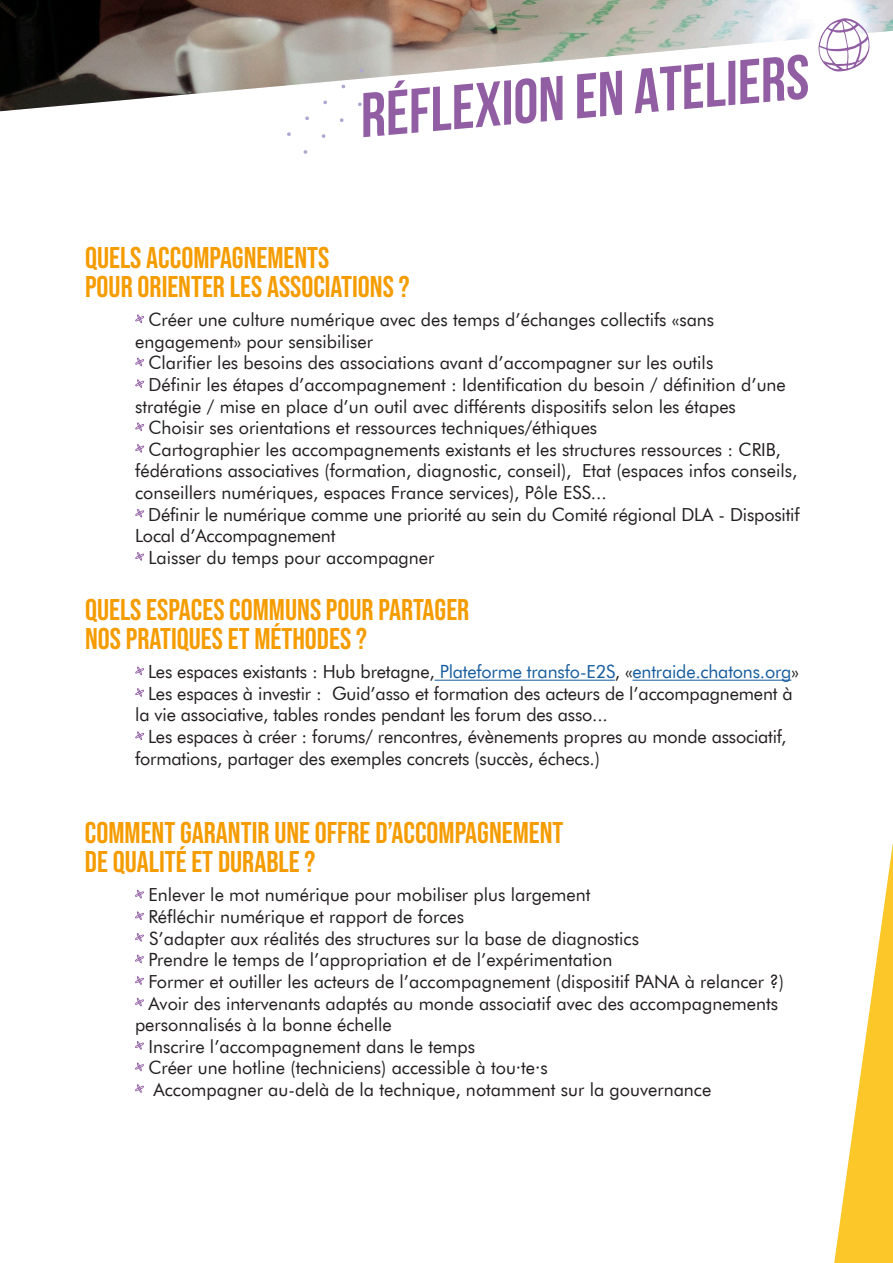
<style>
.page{position:relative;width:893px;height:1263px;background:#fff}
.page>*{position:absolute;margin:0;border:0;box-sizing:border-box;transform-origin:0 0}
.t1{font:62.7px "Bebas Neue";color:#915ea3}
.t2{font:30px "Bebas Neue";color:#f59c00}
.t3{font:18px/21.6px "Futura BT";color:#231f20}
.t4{font:18px "Futura BT";letter-spacing:-.01em;color:#175d9e}
.s1{color:#231f20}
</style>
<div class="page">
<svg style="left:834px;top:844px;width:59px;height:419px"></svg>
<svg style="left:135px;top:314px;width:9px;height:9px"></svg>
<svg style="left:135px;top:358px;width:9px;height:8px"></svg>
<svg style="left:135px;top:379px;width:9px;height:9px"></svg>
<svg style="left:135px;top:422px;width:9px;height:9px"></svg>
<svg style="left:135px;top:444px;width:9px;height:9px"></svg>
<svg style="left:135px;top:509px;width:9px;height:8px"></svg>
<svg style="left:135px;top:552px;width:9px;height:9px"></svg>
<hr style="left:435px;top:680px;width:180px;height:1px;background:#175d9e">
<hr style="left:632px;top:680px;width:159px;height:1px;background:#175d9e">
<svg style="left:135px;top:666px;width:9px;height:9px"></svg>
<svg style="left:135px;top:688px;width:9px;height:9px"></svg>
<svg style="left:135px;top:731px;width:9px;height:9px"></svg>
<svg style="left:135px;top:890px;width:9px;height:8px"></svg>
<svg style="left:135px;top:911px;width:9px;height:9px"></svg>
<svg style="left:135px;top:933px;width:9px;height:9px"></svg>
<svg style="left:135px;top:954px;width:9px;height:9px"></svg>
<svg style="left:135px;top:976px;width:9px;height:9px"></svg>
<svg style="left:135px;top:998px;width:9px;height:8px"></svg>
<svg style="left:135px;top:1041px;width:9px;height:9px"></svg>
<svg style="left:135px;top:1062px;width:9px;height:9px"></svg>
<svg style="left:135px;top:1084px;width:9px;height:9px"></svg>
<img style="left:0;top:0;width:893px;height:111px">
<svg style="left:359px;top:69px;width:5px;height:4px"></svg>
<svg style="left:341px;top:84px;width:4px;height:5px"></svg>
<svg style="left:358px;top:102px;width:4px;height:4px"></svg>
<svg style="left:323px;top:100px;width:4px;height:4px"></svg>
<svg style="left:340px;top:118px;width:4px;height:4px"></svg>
<svg style="left:305px;top:116px;width:4px;height:4px"></svg>
<svg style="left:321px;top:134px;width:5px;height:4px"></svg>
<svg style="left:287px;top:132px;width:4px;height:4px"></svg>
<svg style="left:303px;top:150px;width:4px;height:4px"></svg>
<svg style="left:818px;top:18px;width:52px;height:54px"></svg>
<h1 class="t1" style="left:356px;top:82px;width:452px;rotate:-5deg">réflexion en ATELIERS</h1>
<p class="t2" style="left:85px;top:241px;width:246px">QUELS ACCOMPAGNEMENTS</p>
<p class="t2" style="left:85px;top:269px;width:326px">POUR ORIENTER LES ASSOCIATIONS ?</p>
<p class="t3" style="left:135px;top:309px;width:581px;text-indent:13px">Créer une culture numérique avec des temps d’échanges collectifs «sans engagement» pour sensibiliser</p>
<p class="t3" style="left:149px;top:352px;width:566px">Clarifier les besoins des associations avant d’accompagner sur les outils</p>
<p class="t3" style="left:135px;top:374px;width:652px;text-indent:13px">Définir les étapes d’accompagnement : Identification du besoin / définition d’une stratégie / mise en place d’un outil avec différents dispositifs selon les étapes</p>
<p class="t3" style="left:149px;top:417px;width:450px">Choisir ses orientations et ressources techniques/éthiques</p>
<p class="t3" style="left:135px;top:438px;width:664px;text-indent:13px">Cartographier les accompagnements existants et les structures ressources : CRIB, fédérations associatives (formation, diagnostic, conseil), Etat (espaces infos conseils, conseillers numériques, espaces France services), Pôle ESS...</p>
<p class="t3" style="left:135px;top:503px;width:666px;text-indent:13px">Définir le numérique comme une priorité au sein du Comité régional DLA - Dispositif<br>Local d’Accompagnement</p>
<p class="t3" style="left:149px;top:546px;width:287px">Laisser du temps pour accompagner</p>
<p class="t2" style="left:85px;top:593px;width:386px">QUELS ESPACES COMMUNS POUR PARTAGER</p>
<p class="t2" style="left:85px;top:621px;width:283px">NOS PRATIQUES ET MÉTHODES ?</p>
<p class="t4" style="left:148px;top:661px;width:652px"><span class="s1">Les espaces existants : Hub bretagne,</span> Plateforme transfo-E2S<span class="s1">, «</span>entraide.chatons.org<span class="s1">»</span></p>
<p class="t3" style="left:135px;top:682px;width:659px;text-indent:13px">Les espaces à investir : Guid’asso et formation des acteurs de l’accompagnement à la vie associative, tables rondes pendant les forum des asso...</p>
<p class="t3" style="left:135px;top:726px;width:653px;text-indent:13px">Les espaces à créer : forums/ rencontres, évènements propres au monde associatif, formations, partager des exemples concrets (succès, échecs.)</p>
<p class="t2" style="left:85px;top:816px;width:480px">COMMENT GARANTIR UNE OFFRE D’ACCOMPAGNEMENT</p>
<p class="t2" style="left:85px;top:844px;width:232px">DE QUALITÉ ET DURABLE ?</p>
<p class="t3" style="left:148px;top:884px;width:444px">Enlever le mot numérique pour mobiliser plus largement</p>
<p class="t3" style="left:148px;top:906px;width:317px">Réfléchir numérique et rapport de forces</p>
<p class="t3" style="left:149px;top:927px;width:491px">S’adapter aux réalités des structures sur la base de diagnostics</p>
<p class="t3" style="left:148px;top:949px;width:466px">Prendre le temps de l’appropriation et de l’expérimentation</p>
<p class="t3" style="left:148px;top:970px;width:637px">Former et outiller les acteurs de l’accompagnement (dispositif PANA à relancer ?)</p>
<p class="t3" style="left:135px;top:992px;width:645px;text-indent:13px">Avoir des intervenants adaptés au monde associatif avec des accompagnements personnalisés à la bonne échelle</p>
<p class="t3" style="left:148px;top:1035px;width:328px">Inscrire l’accompagnement dans le temps</p>
<p class="t3" style="left:148px;top:1057px;width:401px">Créer une hotline (techniciens) accessible à tou·te·s</p>
<p class="t3" style="left:154px;top:1078px;width:559px">Accompagner au-delà de la technique, notamment sur la gouvernance</p>
</div>
